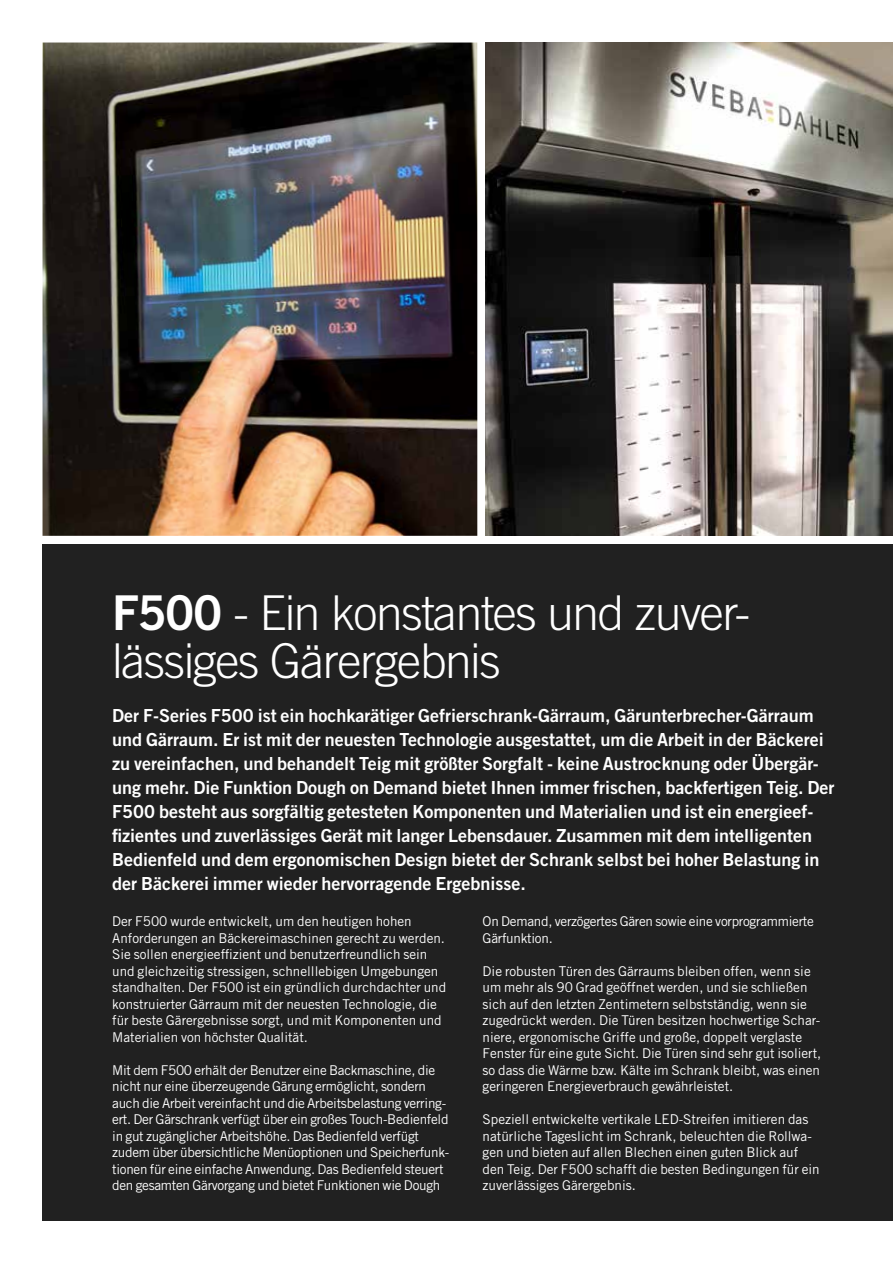
<style>
.page{position:relative;width:893px;height:1263px;background:#fff}
.page>*{position:absolute;margin:0;border:0;box-sizing:border-box;transform-origin:0 0}
.t1{font:300 48px/48px "Trade Gothic LT Std";letter-spacing:-.03em;color:#fff}
.t2{font:18px/24px "Trade Gothic LT Std Bd 2";color:#fff}
.t3{font:13.5px/16.5px "Trade Gothic LT Std";color:#fff}
.t4{font:13.5px/16.5px "Trade Gothic LT Std";letter-spacing:-.02em;color:#fff}
.s1{font-family:"Trade Gothic LT Std Bd 2";font-weight:400}
</style>
<div class="page">
<div style="left:43px;top:544px;width:850px;height:676px;background:#212121"></div>
<img style="left:43px;top:43px;width:434px;height:493px">
<img style="left:486px;top:43px;width:407px;height:493px">
<h1 class="t1" style="left:112px;top:588px;width:640px"><span class="s1">F500</span> - Ein konstantes und zuver&shy;lässiges Gärergebnis</h1>
<p class="t2" style="left:112px;top:703px;width:724px">Der F-Series F500 ist ein hochkarätiger Gefrierschrank-Gärraum, Gärunterbrecher-Gärraum und Gärraum. Er ist mit der neuesten Technologie ausgestattet, um die Arbeit in der Bäckerei zu vereinfachen, und behandelt Teig mit größter Sorgfalt - keine Austrocknung oder Übergär&shy;ung mehr. Die Funktion Dough on Demand bietet Ihnen immer frischen, backfertigen Teig. Der F500 besteht aus sorgfältig getesteten Komponenten und Materialien und ist ein energieef&shy;fizientes und zuverlässiges Gerät mit langer Lebensdauer. Zusammen mit dem intelligenten Bedienfeld und dem ergonomischen Design bietet der Schrank selbst bei hoher Belastung in der Bäckerei immer wieder hervorragende Ergebnisse.</p>
<p class="t3" style="left:112px;top:913px;width:336px">Der F500 wurde entwickelt, um den heutigen hohen Anforderungen an Bäckereimaschinen gerecht zu werden.<br>Sie sollen energieeffizient und benutzerfreundlich sein und gleichzeitig stressigen, schnelllebigen Umgebungen standhalten. Der F500 ist ein gründlich durchdachter und konstruierter Gärraum mit der neuesten Technologie, die für beste Gärergebnisse sorgt, und mit Komponenten und Materialien von höchster Qualität.</p>
<p class="t4" style="left:112px;top:1061px;width:339px">Mit dem F500 erhält der Benutzer eine Backmaschine, die nicht nur eine überzeugende Gärung ermöglicht, sondern auch die Arbeit vereinfacht und die Arbeitsbelastung verring&shy;ert. Der Gärschrank verfügt über ein großes Touch-Bedienfeld in gut zugänglicher Arbeitshöhe. Das Bedienfeld verfügt zudem über übersichtliche Menüoptionen und Speicherfunk&shy;tionen für eine einfache Anwendung. Das Bedienfeld steuert den gesamten Gärvorgang und bietet Funktionen wie Dough</p>
<p class="t4" style="left:483px;top:913px;width:333px">On Demand, verzögertes Gären sowie eine vorprogrammierte<br>Gärfunktion.</p>
<p class="t3" style="left:483px;top:962px;width:340px">Die robusten Türen des Gärraums bleiben offen, wenn sie um mehr als 90 Grad geöffnet werden, und sie schließen sich auf den letzten Zentimetern selbstständig, wenn sie zugedrückt werden. Die Türen besitzen hochwertige Schar&shy;niere, ergonomische Griffe und große, doppelt verglaste Fenster für eine gute Sicht. Die Türen sind sehr gut isoliert, so dass die Wärme bzw. Kälte im Schrank bleibt, was einen geringeren Energieverbrauch gewährleistet.</p>
<p class="t3" style="left:483px;top:1111px;width:339px">Speziell entwickelte vertikale LED-Streifen imitieren das natürliche Tageslicht im Schrank, beleuchten die Rollwa&shy;gen und bieten auf allen Blechen einen guten Blick auf den Teig. Der F500 schafft die besten Bedingungen für ein zuverlässiges Gärergebnis.</p>
</div>
